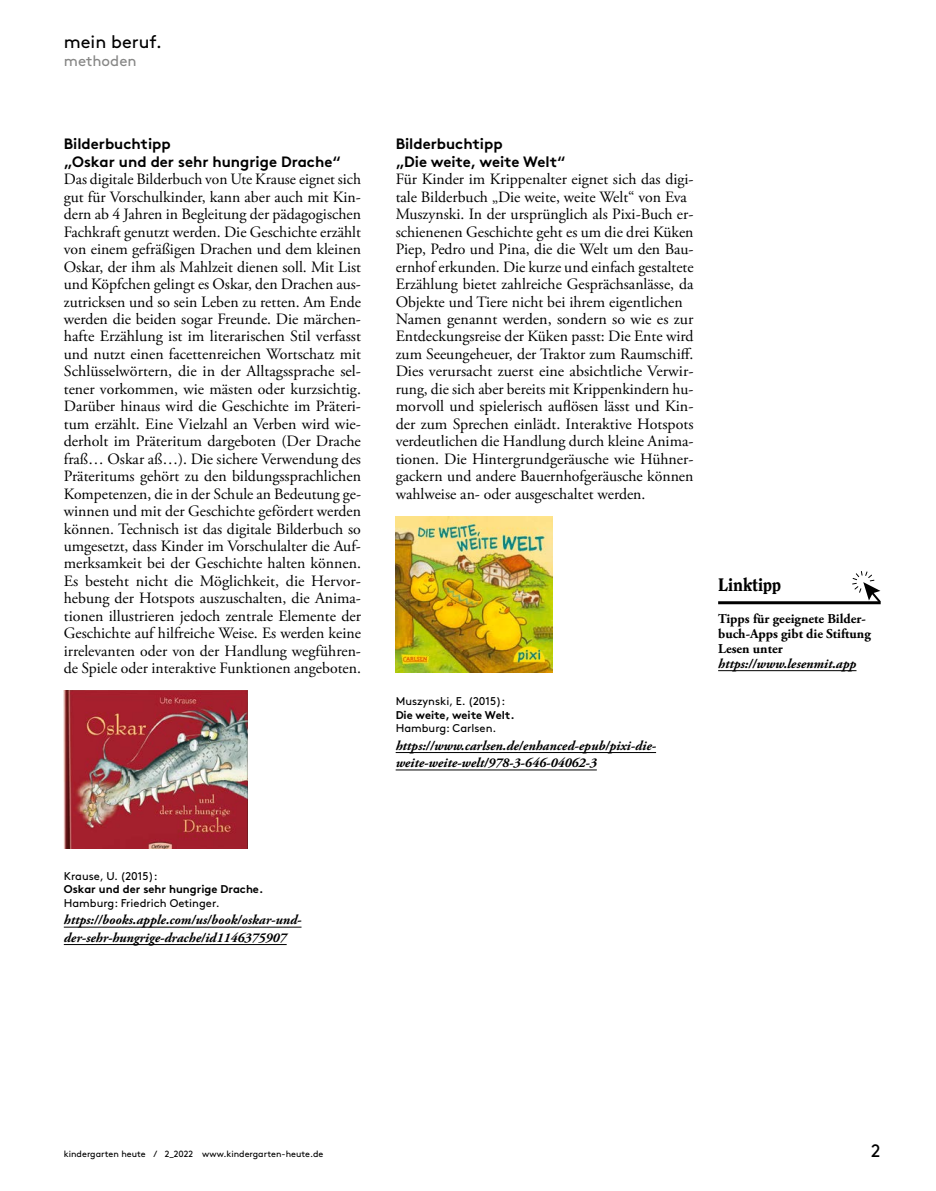
<style>
.page{position:relative;width:936px;height:1191px;background:#fff}
.page>*{position:absolute;margin:0;border:0;box-sizing:border-box;transform-origin:0 0}
.t1{font:18px "Brown";color:#000}
.t2{font:800 18px "Clearface";color:#000}
.t3{font:15.75px/17.4px "Adobe Garamond Pro";color:#000;text-align:justify}
.t4{font:700 15px/17.4px "Brown";color:#000}
.t5{font:15px "Brown";color:#878786}
.t6{font:italic 700 13.5px/17.4px "Adobe Garamond Pro";color:#000}
.t7{font:700 13.5px/15px "Adobe Garamond Pro";color:#000}
.t8{font:11.25px "Brown";color:#000}
.t9{font:700 11.25px "Brown";color:#000}
.t10{font:9px "Brown";color:#000}
</style>
<div class="page">
<hr style="left:64px;top:926px;width:237px;height:1px;background:#000">
<hr style="left:64px;top:944px;width:223px;height:1px;background:#000">
<hr style="left:718px;top:601px;width:162px;height:3px;background:#000">
<hr style="left:718px;top:670px;width:138px;height:1px;background:#000">
<svg style="left:851px;top:571px;width:29px;height:31px"></svg>
<img style="left:395px;top:516px;width:157px;height:156px">
<img style="left:64px;top:690px;width:184px;height:158px">
<hr style="left:395px;top:752px;width:261px;height:1px;background:#000">
<hr style="left:395px;top:769px;width:201px;height:1px;background:#000">
<p class="t1" style="left:64px;top:28px;width:100px">mein beruf.</p>
<p class="t5" style="left:64px;top:49px;width:74px">methoden</p>
<p class="t4" style="left:64px;top:134px;width:278px">Bilderbuchtipp<br>„Oskar und der sehr hungrige Drache“</p>
<p class="t3" style="left:64px;top:171px;width:299px">Das digitale Bilderbuch von Ute Krause eignet sich gut für Vorschulkinder, kann aber auch mit Kin&shy;dern ab 4 Jahren in Begleitung der pädagogischen Fachkraft genutzt werden. Die Geschichte erzählt von einem gefräßigen Drachen und dem kleinen Oskar, der ihm als Mahlzeit dienen soll. Mit List und Köpfchen gelingt es Oskar, den Drachen aus&shy;zutricksen und so sein Leben zu retten. Am Ende werden die beiden sogar Freunde. Die märchen&shy;hafte Erzählung ist im literarischen Stil verfasst und nutzt einen facettenreichen Wortschatz mit Schlüsselwörtern, die in der Alltagssprache sel&shy;tener vorkommen, wie mästen oder kurzsichtig.<br>Darüber hinaus wird die Geschichte im Präteri&shy;tum erzählt. Eine Vielzahl an Verben wird wie&shy;derholt im Präteritum dargeboten (Der Drache fraß… Oskar aß…). Die sichere Verwendung des Präteritums gehört zu den bildungssprachlichen Kompetenzen, die in der Schule an Bedeutung ge&shy;winnen und mit der Geschichte gefördert werden können. Technisch ist das digitale Bilderbuch so umgesetzt, dass Kinder im Vorschulalter die Auf&shy;merksamkeit bei der Geschichte halten können.<br>Es besteht nicht die Möglichkeit, die Hervor&shy;hebung der Hotspots auszuschalten, die Anima&shy;tionen illustrieren jedoch zentrale Elemente der Geschichte auf hilfreiche Weise. Es werden keine irrelevanten oder von der Handlung wegführen&shy;de Spiele oder interaktive Funktionen angeboten.</p>
<p class="t4" style="left:395px;top:134px;width:171px">Bilderbuchtipp<br>„Die weite, weite Welt“</p>
<p class="t3" style="left:395px;top:171px;width:299px;text-align:left">Für Kinder im Krippenalter eignet sich das digi&shy;tale Bilderbuch „Die weite, weite Welt“ von Eva Muszynski. In der ursprünglich als Pixi-Buch er&shy;schienenen Geschichte geht es um die drei Küken Piep, Pedro und Pina, die die Welt um den Bau&shy;ernhof erkunden. Die kurze und einfach gestaltete Erzählung bietet zahlreiche Gesprächsanlässe, da Objekte und Tiere nicht bei ihrem eigentlichen Namen genannt werden, sondern so wie es zur Entdeckungsreise der Küken passt: Die Ente wird zum Seeungeheuer, der Traktor zum Raumschiff.<br>Dies verursacht zuerst eine absichtliche Verwir&shy;rung, die sich aber bereits mit Krippenkindern hu&shy;morvoll und spielerisch auflösen lässt und Kin&shy;der zum Sprechen einlädt. Interaktive Hotspots verdeutlichen die Handlung durch kleine Anima&shy;tionen. Die Hintergrundgeräusche wie Hühner&shy;gackern und andere Bauernhofgeräusche können wahlweise an- oder ausgeschaltet werden.</p>
<p class="t8" style="left:395px;top:692px;width:111px">Muszynski, E. (2015):</p>
<p class="t9" style="left:395px;top:705px;width:120px">Die weite, weite Welt.</p>
<p class="t8" style="left:395px;top:719px;width:102px">Hamburg: Carlsen.</p>
<p class="t6" style="left:395px;top:737px;width:262px">https://www.carlsen.de/enhanced-epub/pixi-die&shy;weite-weite-welt/978-3-646-04062-3</p>
<p class="t2" style="left:718px;top:573px;width:65px">Linktipp</p>
<p class="t7" style="left:718px;top:611px;width:154px">Tipps für geeignete Bilder&shy;buch-Apps gibt die Stiftung<br>Lesen unter</p>
<p class="t6" style="left:718px;top:655px;width:140px">https://www.lesenmit.app</p>
<p class="t8" style="left:64px;top:867px;width:95px">Krause, U. (2015):</p>
<p class="t9" style="left:64px;top:880px;width:201px">Oskar und der sehr hungrige Drache.</p>
<p class="t8" style="left:64px;top:894px;width:157px">Hamburg: Friedrich Oetinger.</p>
<p class="t6" style="left:64px;top:911px;width:239px">https://books.apple.com/us/book/oskar-und&shy;der-sehr-hungrige-drache/id1146375907</p>
<p class="t10" style="left:64px;top:1147px;width:261px">kindergarten heute / 2_2022 www.kindergarten-heute.de</p>
<p class="t1" style="left:871px;top:1137px;width:11px">2</p>
</div>
